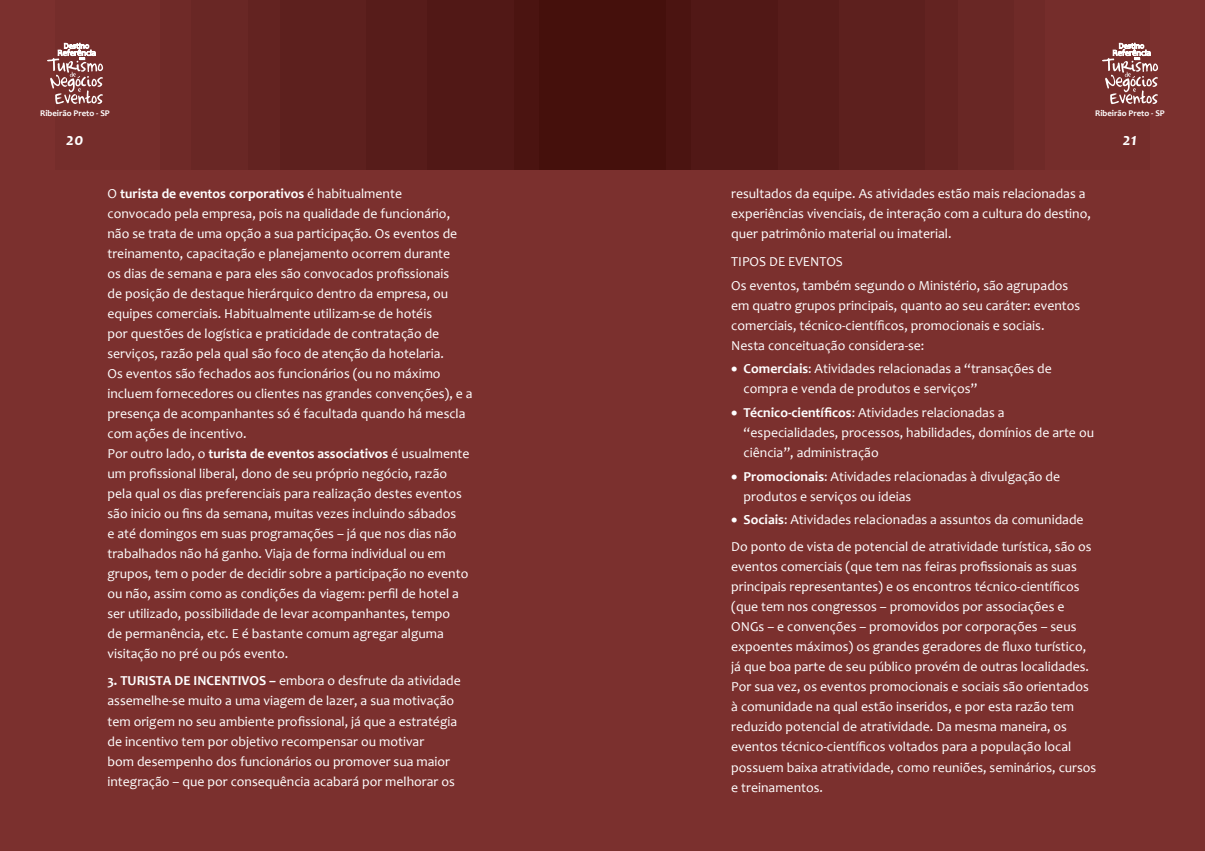
<style>
.page{position:relative;width:1205px;height:851px;background:#fff}
.page>*{position:absolute;margin:0;border:0;box-sizing:border-box;transform-origin:0 0}
.t1{font:italic 700 17.5px "Candara";color:#fff}
.t2{font:13.75px/20px "Candara";color:#fff}
.t3{font:700 8.75px "Candara";color:#fff}
.s1{font-weight:700}
</style>
<div class="page">
<div style="left:510px;top:0;width:92px;height:170px;background:#45100c"></div>
<div style="left:484px;top:0;width:55px;height:170px;background:#4b1411"></div>
<div style="left:387px;top:0;width:127px;height:170px;background:#511816"></div>
<div style="left:353px;top:0;width:73px;height:170px;background:#571c1a"></div>
<div style="left:249px;top:0;width:117px;height:170px;background:#5d201e"></div>
<div style="left:218px;top:0;width:62px;height:170px;background:#632321"></div>
<div style="left:154px;top:0;width:93px;height:170px;background:#692725"></div>
<div style="left:129px;top:0;width:62px;height:170px;background:#6f2a28"></div>
<div style="left:43px;top:0;width:117px;height:170px;background:#752d2b"></div>
<div style="left:0;top:0;width:54px;height:170px;background:#7b302e"></div>
<svg style="left:47px;top:43px;width:56px;height:61px"></svg>
<div style="left:602px;top:0;width:92px;height:170px;background:#45100c"></div>
<div style="left:666px;top:0;width:55px;height:170px;background:#4b1411"></div>
<div style="left:690px;top:0;width:127px;height:170px;background:#511816"></div>
<div style="left:778px;top:0;width:73px;height:170px;background:#571c1a"></div>
<div style="left:839px;top:0;width:117px;height:170px;background:#5d201e"></div>
<div style="left:925px;top:0;width:65px;height:170px;background:#632321"></div>
<div style="left:958px;top:0;width:87px;height:170px;background:#692725"></div>
<div style="left:1014px;top:0;width:62px;height:170px;background:#6f2a28"></div>
<div style="left:1045px;top:0;width:117px;height:170px;background:#752d2b"></div>
<div style="left:1150px;top:0;width:55px;height:170px;background:#7b302e"></div>
<svg style="left:1102px;top:43px;width:56px;height:61px"></svg>
<div style="left:0;top:170px;width:1205px;height:680px;background:#7b302e"></div>
<p class="t3" style="left:40px;top:108px;width:71px">Ribeirão Preto - SP</p>
<p class="t3" style="left:1095px;top:108px;width:71px">Ribeirão Preto - SP</p>
<p class="t1" style="left:66px;top:128px;width:19px">20</p>
<p class="t1" style="left:1123px;top:128px;width:16px">21</p>
<p class="t2" style="left:107px;top:183px;width:367px">O <span class="s1">turista de eventos corporativos</span> é habitualmente<br>convocado pela empresa, pois na qualidade de funcionário, não se trata de uma opção a sua participação. Os eventos de treinamento, capacitação e planejamento ocorrem durante<br>os dias de semana e para eles são convocados profissionais<br>de posição de destaque hierárquico dentro da empresa, ou equipes comerciais. Habitualmente utilizam-se de hotéis<br>por questões de logística e praticidade de contratação de serviços, razão pela qual são foco de atenção da hotelaria.<br>Os eventos são fechados aos funcionários (ou no máximo incluem fornecedores ou clientes nas grandes convenções), e a presença de acompanhantes só é facultada quando há mescla com ações de incentivo.<br>Por outro lado, o <span class="s1">turista de eventos associativos</span> é usualmente um profissional liberal, dono de seu próprio negócio, razão pela qual os dias preferenciais para realização destes eventos são inicio ou fins da semana, muitas vezes incluindo sábados<br>e até domingos em suas programações – já que nos dias não trabalhados não há ganho. Viaja de forma individual ou em grupos, tem o poder de decidir sobre a participação no evento ou não, assim como as condições da viagem: perfil de hotel a ser utilizado, possibilidade de levar acompanhantes, tempo<br>de permanência, etc. E é bastante comum agregar alguma visitação no pré ou pós evento.</p>
<p class="t2" style="left:107px;top:671px;width:355px"><span class="s1">3. TURISTA DE INCENTIVOS –</span> embora o desfrute da atividade assemelhe-se muito a uma viagem de lazer, a sua motivação tem origem no seu ambiente profissional, já que a estratégia de incentivo tem por objetivo recompensar ou motivar<br>bom desempenho dos funcionários ou promover sua maior integração – que por consequência acabará por melhorar os</p>
<p class="t2" style="left:731px;top:184px;width:361px">resultados da equipe. As atividades estão mais relacionadas a experiências vivenciais, de interação com a cultura do destino, quer patrimônio material ou imaterial.</p>
<p class="t2" style="left:731px;top:250px;width:339px;line-height:23.5px">TIPOS DE EVENTOS<br>Os eventos, também segundo o Ministério, são agrupados</p>
<p class="t2" style="left:731px;top:295px;width:350px">em quatro grupos principais, quanto ao seu caráter: eventos comerciais, técnico-científicos, promocionais e sociais.<br>Nesta conceituação considera-se:</p>
<p class="t2" style="left:743px;top:359px;width:310px;text-indent:-12px">• <span class="s1">Comerciais</span>: Atividades relacionadas a “transações de compra e venda de produtos e serviços”</p>
<p class="t2" style="left:743px;top:402px;width:352px;text-indent:-12px">• <span class="s1">Técnico-científicos</span>: Atividades relacionadas a “especialidades, processos, habilidades, domínios de arte ou ciência”, administração</p>
<p class="t2" style="left:743px;top:466px;width:318px;text-indent:-12px">• <span class="s1">Promocionais</span>: Atividades relacionadas à divulgação de produtos e serviços ou ideias</p>
<p class="t2" style="left:731px;top:506px;width:362px;line-height:27.1px">• <span class="s1">Sociais</span>: Atividades relacionadas a assuntos da comunidade<br>Do ponto de vista de potencial de atratividade turística, são os</p>
<p class="t2" style="left:731px;top:556px;width:367px">eventos comerciais (que tem nas feiras profissionais as suas principais representantes) e os encontros técnico-científicos (que tem nos congressos – promovidos por associações e ONGs – e convenções – promovidos por corporações – seus expoentes máximos) os grandes geradores de fluxo turístico, já que boa parte de seu público provém de outras localidades.<br>Por sua vez, os eventos promocionais e sociais são orientados à comunidade na qual estão inseridos, e por esta razão tem reduzido potencial de atratividade. Da mesma maneira, os eventos técnico-científicos voltados para a população local possuem baixa atratividade, como reuniões, seminários, cursos e treinamentos.</p>
</div>
